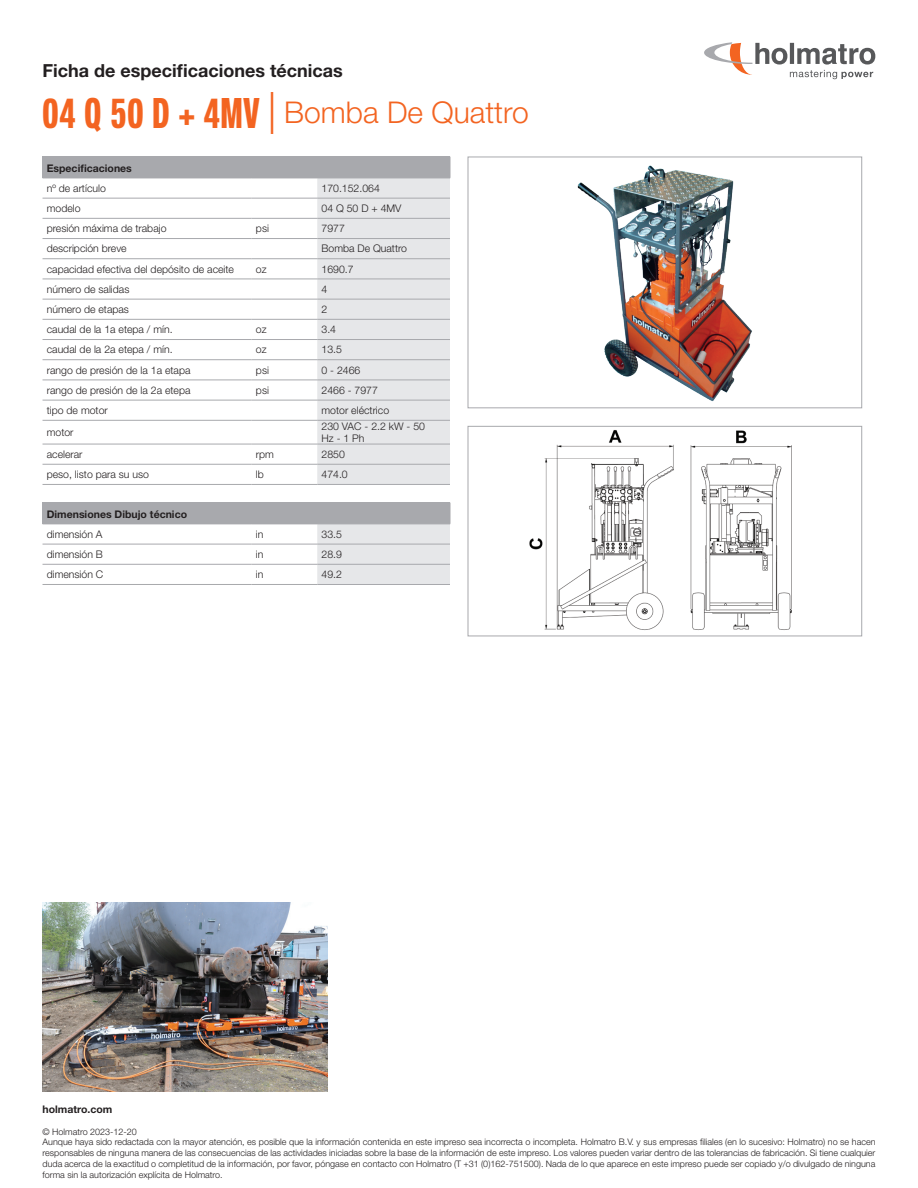
<style>
.page{position:relative;width:918px;height:1188px;background:#fff}
.page>*{position:absolute;margin:0;border:0;box-sizing:border-box;transform-origin:0 0}
.t1{font:300 30px "Helvetica Neue LT Std";color:#f36421}
.t2{font:700 18px "Helvetica Neue LT Std";color:#231f20}
.t3{font:300 10.5px/12px "Helvetica Neue LT Std";color:#231f20}
.t4{font:700 10.5px "Helvetica Neue LT Std";color:#231f20}
.t5{font:300 9px/10.8px "Helvetica Neue LT Std";color:#231f20}
.s1{font-family:"Neue Helvetica Pro 79 Cm";font-weight:700;font-size:42px}
.s2{font-size:42px}
</style>
<div class="page">
<svg style="left:704px;top:42px;width:171px;height:37px"></svg>
<div style="left:43px;top:157px;width:407px;height:21px;background:#a8a9ad"></div>
<svg style="left:317px;top:157px;width:134px;height:327px;background:#e1e2e4"></svg>
<hr style="left:43px;top:178px;width:209px;height:1px;background:#a8a9ad">
<hr style="left:252px;top:178px;width:65px;height:1px;background:#a8a9ad">
<hr style="left:317px;top:178px;width:133px;height:1px;background:#a8a9ad">
<hr style="left:43px;top:198px;width:209px;height:1px;background:#a8a9ad">
<hr style="left:252px;top:198px;width:65px;height:1px;background:#a8a9ad">
<hr style="left:317px;top:198px;width:133px;height:1px;background:#a8a9ad">
<hr style="left:43px;top:218px;width:209px;height:1px;background:#a8a9ad">
<hr style="left:252px;top:218px;width:65px;height:1px;background:#a8a9ad">
<hr style="left:317px;top:218px;width:133px;height:1px;background:#a8a9ad">
<hr style="left:43px;top:238px;width:209px;height:1px;background:#a8a9ad">
<hr style="left:252px;top:238px;width:65px;height:1px;background:#a8a9ad">
<hr style="left:317px;top:238px;width:133px;height:1px;background:#a8a9ad">
<hr style="left:43px;top:258px;width:209px;height:1px;background:#a8a9ad">
<hr style="left:252px;top:258px;width:65px;height:1px;background:#a8a9ad">
<hr style="left:317px;top:258px;width:133px;height:1px;background:#a8a9ad">
<hr style="left:43px;top:279px;width:209px;height:1px;background:#a8a9ad">
<hr style="left:252px;top:279px;width:65px;height:1px;background:#a8a9ad">
<hr style="left:317px;top:279px;width:133px;height:1px;background:#a8a9ad">
<hr style="left:43px;top:299px;width:209px;height:1px;background:#a8a9ad">
<hr style="left:252px;top:299px;width:65px;height:1px;background:#a8a9ad">
<hr style="left:317px;top:299px;width:133px;height:1px;background:#a8a9ad">
<hr style="left:43px;top:319px;width:209px;height:1px;background:#a8a9ad">
<hr style="left:252px;top:319px;width:65px;height:1px;background:#a8a9ad">
<hr style="left:317px;top:319px;width:133px;height:1px;background:#a8a9ad">
<hr style="left:43px;top:339px;width:209px;height:1px;background:#a8a9ad">
<hr style="left:252px;top:339px;width:65px;height:1px;background:#a8a9ad">
<hr style="left:317px;top:339px;width:133px;height:1px;background:#a8a9ad">
<hr style="left:43px;top:359px;width:209px;height:1px;background:#a8a9ad">
<hr style="left:252px;top:359px;width:65px;height:1px;background:#a8a9ad">
<hr style="left:317px;top:359px;width:133px;height:1px;background:#a8a9ad">
<hr style="left:43px;top:380px;width:209px;height:1px;background:#a8a9ad">
<hr style="left:252px;top:380px;width:65px;height:1px;background:#a8a9ad">
<hr style="left:317px;top:380px;width:133px;height:1px;background:#a8a9ad">
<hr style="left:43px;top:400px;width:209px;height:1px;background:#a8a9ad">
<hr style="left:252px;top:400px;width:65px;height:1px;background:#a8a9ad">
<hr style="left:317px;top:400px;width:133px;height:1px;background:#a8a9ad">
<hr style="left:43px;top:420px;width:209px;height:1px;background:#a8a9ad">
<hr style="left:252px;top:420px;width:65px;height:1px;background:#a8a9ad">
<hr style="left:317px;top:420px;width:133px;height:1px;background:#a8a9ad">
<hr style="left:43px;top:444px;width:209px;height:1px;background:#a8a9ad">
<hr style="left:252px;top:444px;width:65px;height:1px;background:#a8a9ad">
<hr style="left:317px;top:444px;width:133px;height:1px;background:#a8a9ad">
<hr style="left:43px;top:484px;width:209px;height:1px;background:#a8a9ad">
<hr style="left:43px;top:464px;width:209px;height:1px;background:#a8a9ad">
<hr style="left:252px;top:484px;width:65px;height:1px;background:#a8a9ad">
<hr style="left:252px;top:464px;width:65px;height:1px;background:#a8a9ad">
<hr style="left:317px;top:484px;width:133px;height:1px;background:#a8a9ad">
<hr style="left:317px;top:464px;width:133px;height:1px;background:#a8a9ad">
<div style="left:43px;top:503px;width:407px;height:21px;background:#a8a9ad"></div>
<svg style="left:317px;top:503px;width:134px;height:81px"></svg>
<hr style="left:43px;top:524px;width:209px;height:1px;background:#a8a9ad">
<hr style="left:252px;top:524px;width:65px;height:1px;background:#a8a9ad">
<hr style="left:317px;top:524px;width:133px;height:1px;background:#a8a9ad">
<hr style="left:43px;top:544px;width:209px;height:1px;background:#a8a9ad">
<hr style="left:252px;top:544px;width:65px;height:1px;background:#a8a9ad">
<hr style="left:317px;top:544px;width:133px;height:1px;background:#a8a9ad">
<hr style="left:43px;top:584px;width:209px;height:1px;background:#a8a9ad">
<hr style="left:43px;top:564px;width:209px;height:1px;background:#a8a9ad">
<hr style="left:252px;top:584px;width:65px;height:1px;background:#a8a9ad">
<hr style="left:252px;top:564px;width:65px;height:1px;background:#a8a9ad">
<hr style="left:317px;top:584px;width:133px;height:1px;background:#a8a9ad">
<hr style="left:317px;top:564px;width:133px;height:1px;background:#a8a9ad">
<img style="left:43px;top:902px;width:284px;height:189px">
<img style="left:529px;top:430px;width:263px;height:200px">
<div style="left:468px;top:426px;width:394px;height:210px;border:1px solid #a8a9ad"></div>
<img style="left:577px;top:165px;width:175px;height:237px">
<div style="left:468px;top:157px;width:394px;height:251px;border:1px solid #a8a9ad"></div>
<h2 class="t2" style="left:43px;top:59px;width:302px">Ficha de especificaciones técnicas</h2>
<h1 class="t1" style="left:43px;top:94px;width:488px"><span class="s1">04 Q 50 D + 4MV</span> <span class="s2">|</span> Bomba De Quattro</h1>
<p class="t4" style="left:47px;top:161px;width:87px">Especificaciones</p>
<p class="t3" style="left:47px;top:182px;width:61px">nº de artículo</p>
<p class="t3" style="left:322px;top:182px;width:60px">170.152.064</p>
<p class="t3" style="left:47px;top:202px;width:35px">modelo</p>
<p class="t3" style="left:322px;top:202px;width:82px">04 Q 50 D + 4MV</p>
<p class="t3" style="left:47px;top:222px;width:121px">presión máxima de trabajo</p>
<p class="t3" style="left:256px;top:222px;width:15px">psi</p>
<p class="t3" style="left:322px;top:222px;width:25px">7977</p>
<p class="t3" style="left:47px;top:242px;width:81px">descripción breve</p>
<p class="t3" style="left:322px;top:242px;width:87px">Bomba De Quattro</p>
<p class="t3" style="left:47px;top:263px;width:189px">capacidad efectiva del depósito de aceite</p>
<p class="t3" style="left:256px;top:263px;width:12px">oz</p>
<p class="t3" style="left:322px;top:263px;width:34px">1690.7</p>
<p class="t3" style="left:47px;top:283px;width:84px">número de salidas</p>
<p class="t3" style="left:322px;top:283px;width:7px">4</p>
<p class="t3" style="left:47px;top:303px;width:84px">número de etapas</p>
<p class="t3" style="left:322px;top:303px;width:7px">2</p>
<p class="t3" style="left:47px;top:323px;width:127px">caudal de la 1a etepa / mín.</p>
<p class="t3" style="left:256px;top:323px;width:12px">oz</p>
<p class="t3" style="left:322px;top:323px;width:16px">3.4</p>
<p class="t3" style="left:47px;top:343px;width:127px">caudal de la 2a etepa / mín.</p>
<p class="t3" style="left:256px;top:343px;width:12px">oz</p>
<p class="t3" style="left:322px;top:343px;width:22px">13.5</p>
<p class="t3" style="left:47px;top:364px;width:145px">rango de presión de la 1a etapa</p>
<p class="t3" style="left:256px;top:364px;width:15px">psi</p>
<p class="t3" style="left:322px;top:364px;width:40px">0 - 2466</p>
<p class="t3" style="left:47px;top:384px;width:145px">rango de presión de la 2a etepa</p>
<p class="t3" style="left:256px;top:384px;width:15px">psi</p>
<p class="t3" style="left:322px;top:384px;width:58px">2466 - 7977</p>
<p class="t3" style="left:47px;top:404px;width:63px">tipo de motor</p>
<p class="t3" style="left:322px;top:404px;width:69px">motor eléctrico</p>
<p class="t3" style="left:47px;top:426px;width:28px">motor</p>
<p class="t3" style="left:322px;top:420px;width:105px">230 VAC - 2.2 kW - 50<br>Hz - 1 Ph</p>
<p class="t3" style="left:47px;top:448px;width:37px">acelerar</p>
<p class="t3" style="left:256px;top:448px;width:20px">rpm</p>
<p class="t3" style="left:322px;top:448px;width:25px">2850</p>
<p class="t3" style="left:47px;top:468px;width:104px">peso, listo para su uso</p>
<p class="t3" style="left:256px;top:468px;width:9px">lb</p>
<p class="t3" style="left:322px;top:468px;width:28px">474.0</p>
<p class="t4" style="left:47px;top:507px;width:142px">Dimensiones Dibujo técnico</p>
<p class="t3" style="left:47px;top:528px;width:57px">dimensión A</p>
<p class="t3" style="left:256px;top:528px;width:9px">in</p>
<p class="t3" style="left:322px;top:528px;width:22px">33.5</p>
<p class="t3" style="left:47px;top:548px;width:58px">dimensión B</p>
<p class="t3" style="left:256px;top:548px;width:9px">in</p>
<p class="t3" style="left:322px;top:548px;width:22px">28.9</p>
<p class="t3" style="left:47px;top:568px;width:58px">dimensión C</p>
<p class="t3" style="left:256px;top:568px;width:9px">in</p>
<p class="t3" style="left:322px;top:568px;width:22px">49.2</p>
<p class="t4" style="left:43px;top:1103px;width:71px">holmatro.com</p>
<p class="t5" style="left:43px;top:1126px;width:835px">© Holmatro 2023-12-20<br>Aunque haya sido redactada con la mayor atención, es posible que la información contenida en este impreso sea incorrecta o incompleta. Holmatro B.V. y sus empresas filiales (en lo sucesivo: Holmatro) no se hacen responsables de ninguna manera de las consecuencias de las actividades iniciadas sobre la base de la información de este impreso. Los valores pueden variar dentro de las tolerancias de fabricación. Si tiene cualquier duda acerca de la exactitud o completitud de la información, por favor, póngase en contacto con Holmatro (T +31 (0)162-751500). Nada de lo que aparece en este impreso puede ser copiado y/o divulgado de ninguna forma sin la autorización explícita de Holmatro.</p>
</div>
